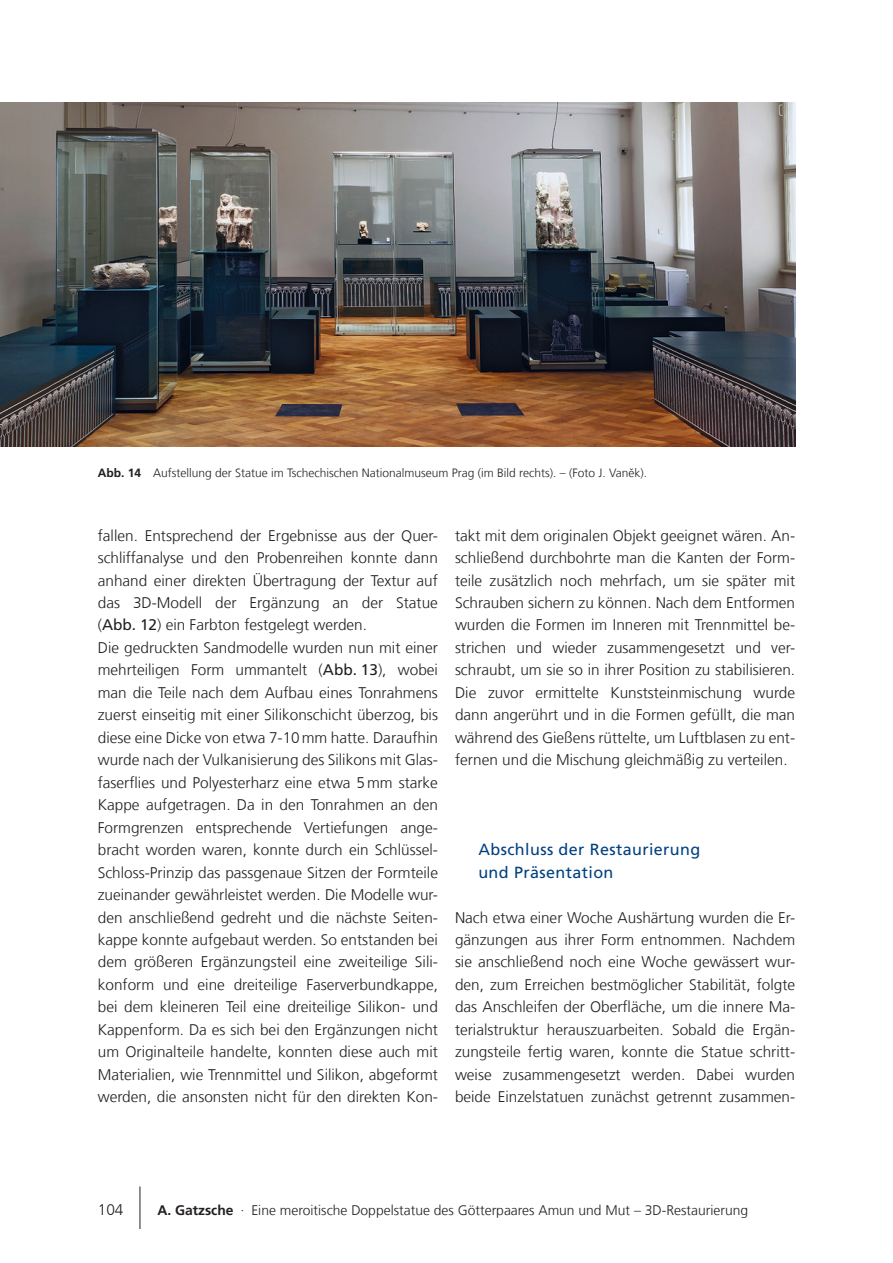
<style>
.page{position:relative;width:893px;height:1263px;background:#fff}
.page>*{position:absolute;margin:0;border:0;box-sizing:border-box;transform-origin:0 0}
.RA_Überschrift_1{font:16.2px/22.5px "Frutiger LT Com";letter-spacing:.025em;color:#014181}
.RA_Text_10_25_Raster{font:300 15.3px/22.5px "Frutiger LT Com";color:#231f20;text-align:justify}
.t1{font:300 13.8px "Frutiger LT Com";color:#231f20}
.RA_BU{font:300 12px "Frutiger LT Com";color:#231f20}
.s1{font-weight:700}
.s2{font-weight:400}
</style>
<div class="page">
<hr style="left:140px;top:1186px;width:1px;height:43px;background:#231f20">
<img style="left:0;top:102px;width:795px;height:344px">
<p class="RA_BU" style="left:98px;top:466px;width:551px"><span class="s1">Abb. 14</span> Aufstellung der Statue im Tschechischen Nationalmuseum Prag (im Bild rechts). – (Foto J. Vaněk).</p>
<p class="RA_Text_10_25_Raster" style="left:98px;top:524px;width:342px">fallen. Entsprechend der Ergebnisse aus der Quer&shy;schliffanalyse und den Probenreihen konnte dann anhand einer direkten Übertragung der Textur auf das 3D-Modell der Ergänzung an der Statue (<span class="s2">Abb. 12</span>) ein Farbton festgelegt werden.</p>
<p class="RA_Text_10_25_Raster" style="left:98px;top:636px;width:342px">Die gedruckten Sandmodelle wurden nun mit einer mehrteiligen Form ummantelt (<span class="s2">Abb. 13</span>), wobei man die Teile nach dem Aufbau eines Tonrahmens zuerst einseitig mit einer Silikonschicht überzog, bis diese eine Dicke von etwa 7-10mm hatte. Daraufhin wurde nach der Vulkanisierung des Silikons mit Glas&shy;faserflies und Polyesterharz eine etwa 5mm starke Kappe aufgetragen. Da in den Tonrahmen an den Formgrenzen entsprechende Vertiefungen ange&shy;bracht worden waren, konnte durch ein Schlüssel-Schloss-Prinzip das passgenaue Sitzen der Formteile zueinander gewährleistet werden. Die Modelle wur&shy;den anschließend gedreht und die nächste Seiten&shy;kappe konnte aufgebaut werden. So entstanden bei dem größeren Ergänzungsteil eine zweiteilige Sili&shy;konform und eine dreiteilige Faserverbundkappe, bei dem kleineren Teil eine dreiteilige Silikon- und Kappenform. Da es sich bei den Ergänzungen nicht um Originalteile handelte, konnten diese auch mit Materialien, wie Trennmittel und Silikon, abgeformt werden, die ansonsten nicht für den direkten Kon-</p>
<p class="RA_Text_10_25_Raster" style="left:455px;top:524px;width:342px">takt mit dem originalen Objekt geeignet wären. An&shy;schließend durchbohrte man die Kanten der Form&shy;teile zusätzlich noch mehrfach, um sie später mit Schrauben sichern zu können. Nach dem Entformen wurden die Formen im Inneren mit Trennmittel be&shy;strichen und wieder zusammengesetzt und ver&shy;schraubt, um sie so in ihrer Position zu stabilisieren.<br>Die zuvor ermittelte Kunststeinmischung wurde dann angerührt und in die Formen gefüllt, die man während des Gießens rüttelte, um Luftblasen zu ent&shy;fernen und die Mischung gleichmäßig zu verteilen.</p>
<p class="RA_Überschrift_1" style="left:478px;top:838px;width:223px">Abschluss der Restaurierung und Präsentation</p>
<p class="RA_Text_10_25_Raster" style="left:455px;top:906px;width:342px">Nach etwa einer Woche Aushärtung wurden die Er&shy;gänzungen aus ihrer Form entnommen. Nachdem sie anschließend noch eine Woche gewässert wur&shy;den, zum Erreichen bestmöglicher Stabilität, folgte das Anschleifen der Oberfläche, um die innere Ma&shy;terialstruktur herauszuarbeiten. Sobald die Ergän&shy;zungsteile fertig waren, konnte die Statue schritt&shy;weise zusammengesetzt werden. Dabei wurden beide Einzelstatuen zunächst getrennt zusammen-</p>
<p class="RA_Text_10_25_Raster" style="left:98px;top:1198px;width:27px">104</p>
<p class="t1" style="left:157px;top:1202px;width:592px"><span class="s1">A. Gatzsche</span> · Eine meroitische Doppelstatue des Götterpaares Amun und Mut – 3D-Restaurierung</p>
</div>
